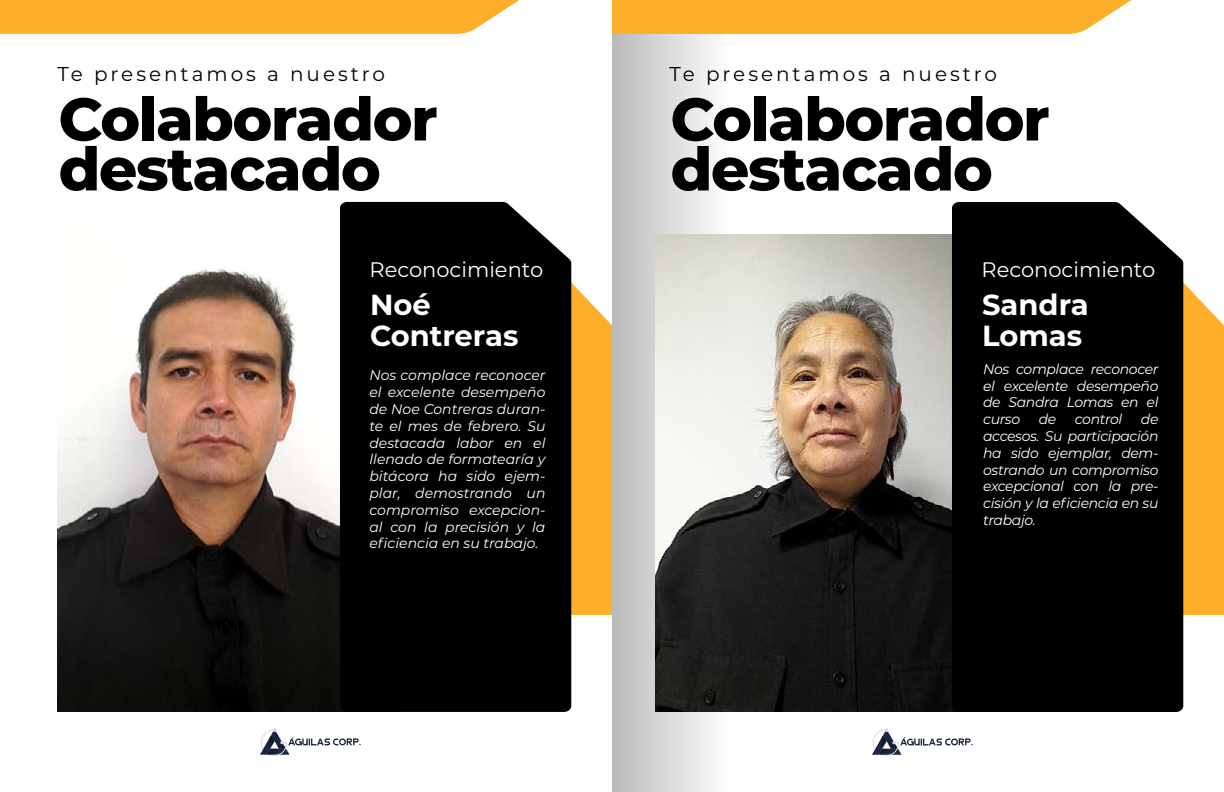
<style>
.page{position:relative;width:1224px;height:792px;background:#fff}
.page>*{position:absolute;margin:0;border:0;box-sizing:border-box;transform-origin:0 0}
.t1{font:800 60px/50px "Montserrat";letter-spacing:-.025em;color:#000}
.t2{font:700 29px/31px "Montserrat";color:#fff}
.t3{font:21px "Montserrat";color:#fff}
.t4{font:20px "Montserrat";letter-spacing:.15em;color:#000}
.t5{font:italic 14px/16.8px "Montserrat";letter-spacing:-.025em;color:#fff;text-align:justify}
</style>
<div class="page">
<img style="left:612px;top:34px;width:100px;height:758px">
<svg style="left:571px;top:262px;width:41px;height:353px;background:#fbb642"></svg>
<svg style="left:0;top:0;width:520px;height:34px;background:#fdb235"></svg>
<img style="left:57px;top:268px;width:283px;height:444px">
<div style="left:340px;top:202px;width:231px;height:510px;background:#000"></div>
<svg style="left:260px;top:728px;width:101px;height:28px"></svg>
<svg style="left:1183px;top:262px;width:41px;height:353px;background:#fbb642"></svg>
<img style="left:656px;top:234px;width:296px;height:478px">
<svg style="left:612px;top:0;width:520px;height:34px;background:#fdb234"></svg>
<div style="left:952px;top:202px;width:231px;height:510px;background:#000"></div>
<svg style="left:872px;top:728px;width:101px;height:28px"></svg>
<h3 class="t4" style="left:58px;top:60px;width:329px">Te presentamos a nuestro</h3>
<h1 class="t1" style="left:58px;top:91px;width:381px">Colaborador destacado</h1>
<h3 class="t3" style="left:370px;top:255px;width:175px">Reconocimiento</h3>
<h2 class="t2" style="left:370px;top:288px;width:150px">Noé<br>Contreras</h2>
<p class="t5" style="left:370px;top:366px;width:178px">Nos complace reconocer el excelente desempeño de Noe Contreras duran&shy;te el mes de febrero. Su destacada labor en el llenado de formatearía y bitácora ha sido ejem&shy;plar, demostrando un compromiso excepcion&shy;al con la precisión y la eficiencia en su trabajo.</p>
<h3 class="t4" style="left:670px;top:60px;width:329px">Te presentamos a nuestro</h3>
<h1 class="t1" style="left:670px;top:91px;width:381px">Colaborador destacado</h1>
<h3 class="t3" style="left:982px;top:255px;width:175px">Reconocimiento</h3>
<h2 class="t2" style="left:982px;top:288px;width:108px">Sandra<br>Lomas</h2>
<p class="t5" style="left:983px;top:360px;width:177px">Nos complace reconocer el excelente desempeño de Sandra Lomas en el curso</p>
<p class="t5" style="left:983px;top:410px;width:177px;text-indent:158px">de accesos. Su participación ha sido ejemplar, dem&shy;ostrando un compromiso excepcional con la pre&shy;cisión y la eficiencia en su trabajo.</p>
<p class="t5" style="left:1039px;top:410px;width:19px">de</p>
<p class="t5" style="left:1075px;top:410px;width:49px">control</p>
</div>
